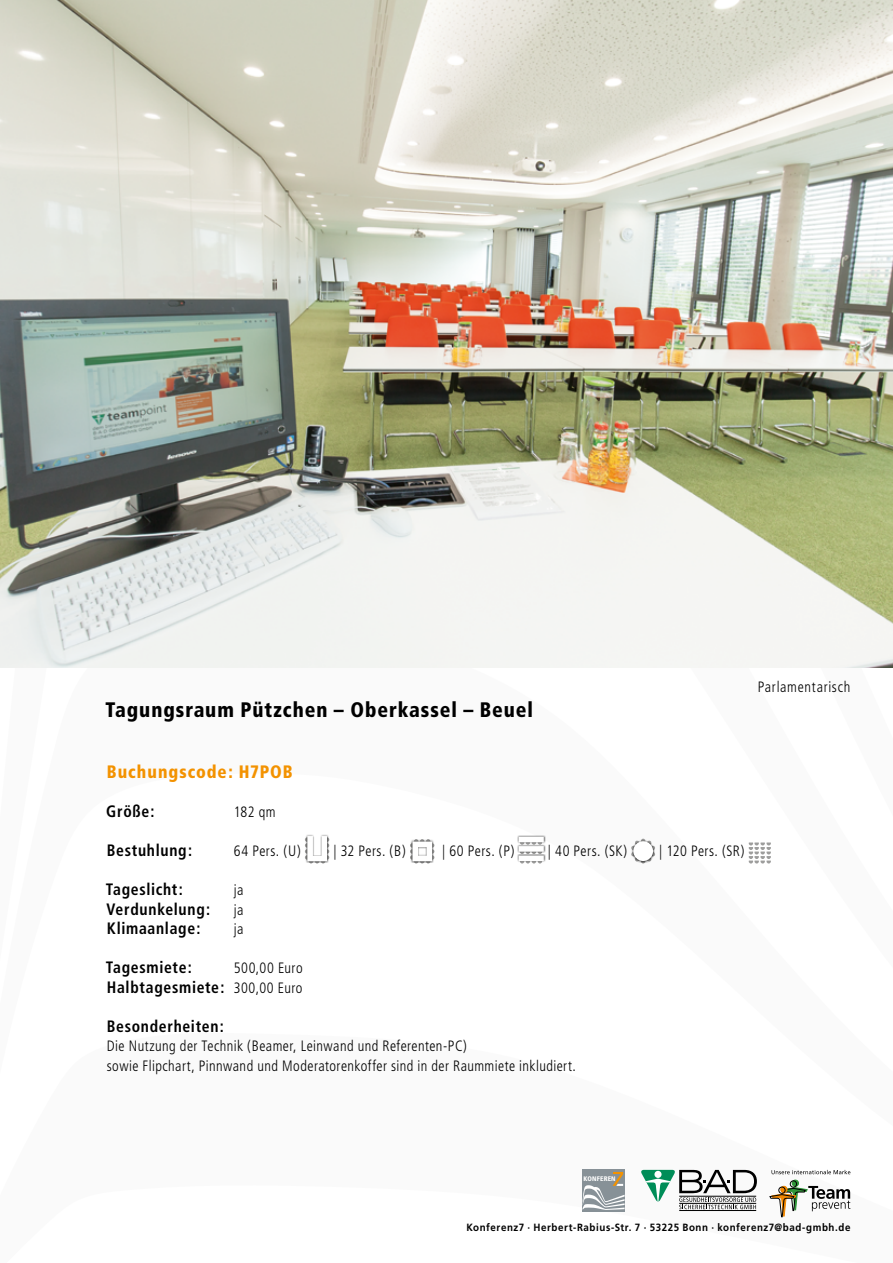
<style>
.page{position:relative;width:893px;height:1263px;background:#fff}
.page>*{position:absolute;margin:0;border:0;box-sizing:border-box;transform-origin:0 0}
.headline{font:900 condensed 21px "Frutiger";letter-spacing:.045em;color:#000;scale:.95 1}
.t1{font:900 condensed 18px "Frutiger";letter-spacing:.055em;color:#f39200;scale:.95 1}
.Fließtext{font:700 condensed 16.5px "Frutiger";letter-spacing:.045em;color:#000;scale:.95 1}
.Fließtext-2{font:300 condensed 15px "Frutiger";letter-spacing:.03em;color:#000;scale:.95 1}
.Fließtext-3{font:300 condensed 15px "Frutiger";letter-spacing:.05em;color:#000;scale:.95 1}
.t2{font:700 10.5px "Frutiger";letter-spacing:.06em;color:#000;scale:.93 1}
.t3{font:900 condensed 6.6px "Frutiger";letter-spacing:.02em;color:#fff}
.s1{font-weight:300;font-size:15px}
</style>
<div class="page">
<div style="left:306px;top:834px;width:23px;height:29px;background:#000;opacity:.75"></div>
<svg style="left:305px;top:836px;width:24px;height:27px"></svg>
<svg style="left:410px;top:839px;width:24px;height:24px"></svg>
<div style="left:517px;top:854px;width:29px;height:9px;background:#000;opacity:.75"></div>
<div style="left:517px;top:844px;width:29px;height:9px;background:#000;opacity:.75"></div>
<div style="left:517px;top:835px;width:29px;height:9px;background:#000;opacity:.75"></div>
<svg style="left:518px;top:837px;width:26px;height:26px"></svg>
<div style="left:632px;top:839px;width:23px;height:24px;background:#000;opacity:.75"></div>
<div style="left:633px;top:841px;width:20px;height:20px;background:#fff;border-radius:50%"></div>
<svg style="left:749px;top:842px;width:22px;height:21px"></svg>
<img style="left:0;top:0;width:893px;height:668px">
<div style="left:583px;top:1170px;width:42px;height:42px;background:#879197"></div>
<svg style="left:583px;top:1172px;width:42px;height:38px"></svg>
<hr style="left:679px;top:1210px;width:77px;height:1px;background:#000">
<svg style="left:641px;top:1170px;width:116px;height:39px"></svg>
<svg style="left:769px;top:1180px;width:81px;height:37px"></svg>
<svg style="left:771px;top:1170px;width:79px;height:4px"></svg>
<p class="headline" style="left:105px;top:697px;width:452px">Tagungsraum Pützchen – Oberkassel – Beuel</p>
<p class="Fließtext-3" style="left:758px;top:678px;width:99px">Parlamentarisch</p>
<p class="t1" style="left:107px;top:761px;width:197px">Buchungscode: H7POB</p>
<p class="Fließtext" style="left:106px;top:801px;width:52px">Größe:</p>
<p class="Fließtext-2" style="left:234px;top:803px;width:45px">182 qm</p>
<p class="Fließtext" style="left:107px;top:840px;width:91px">Bestuhlung:</p>
<p class="Fließtext-2" style="left:234px;top:842px;width:72px">64 Pers. (U)</p>
<p class="Fließtext-2" style="left:333px;top:842px;width:78px">| 32 Pers. (B)</p>
<p class="Fließtext-2" style="left:442px;top:842px;width:78px">| 60 Pers. (P)</p>
<p class="Fließtext-2" style="left:548px;top:842px;width:85px">| 40 Pers. (SK)</p>
<p class="Fließtext-2" style="left:659px;top:842px;width:91px">| 120 Pers. (SR)</p>
<p class="Fließtext" style="left:106px;top:879px;width:83px">Tageslicht:</p>
<p class="Fließtext-2" style="left:234px;top:881px;width:12px">ja</p>
<p class="Fließtext" style="left:106px;top:899px;width:111px">Verdunkelung:</p>
<p class="Fließtext-2" style="left:234px;top:901px;width:12px">ja</p>
<p class="Fließtext" style="left:107px;top:918px;width:100px">Klimaanlage:</p>
<p class="Fließtext-2" style="left:234px;top:920px;width:12px">ja</p>
<p class="Fließtext" style="left:106px;top:957px;width:92px">Tagesmiete:</p>
<p class="Fließtext-2" style="left:234px;top:959px;width:74px">500,00 Euro</p>
<p class="Fließtext" style="left:107px;top:977px;width:207px">Halbtagesmiete: <span class="s1">300,00 Euro</span></p>
<p class="Fließtext" style="left:107px;top:1016px;width:125px">Besonderheiten:</p>
<p class="Fließtext-2" style="left:107px;top:1037px;width:380px">Die Nutzung der Technik (Beamer, Leinwand und Referenten-PC)</p>
<p class="Fließtext-2" style="left:107px;top:1057px;width:495px">sowie Flipchart, Pinnwand und Moderatorenkoffer sind in der Raummiete inkludiert.</p>
<p class="t3" style="left:583px;top:1174px;width:34px">KONFEREN</p>
<p class="t2" style="left:466px;top:1221px;width:414px">Konferenz7 · Herbert-Rabius-Str. 7 · 53225 Bonn · konferenz7@bad-gmbh.de</p>
</div>
